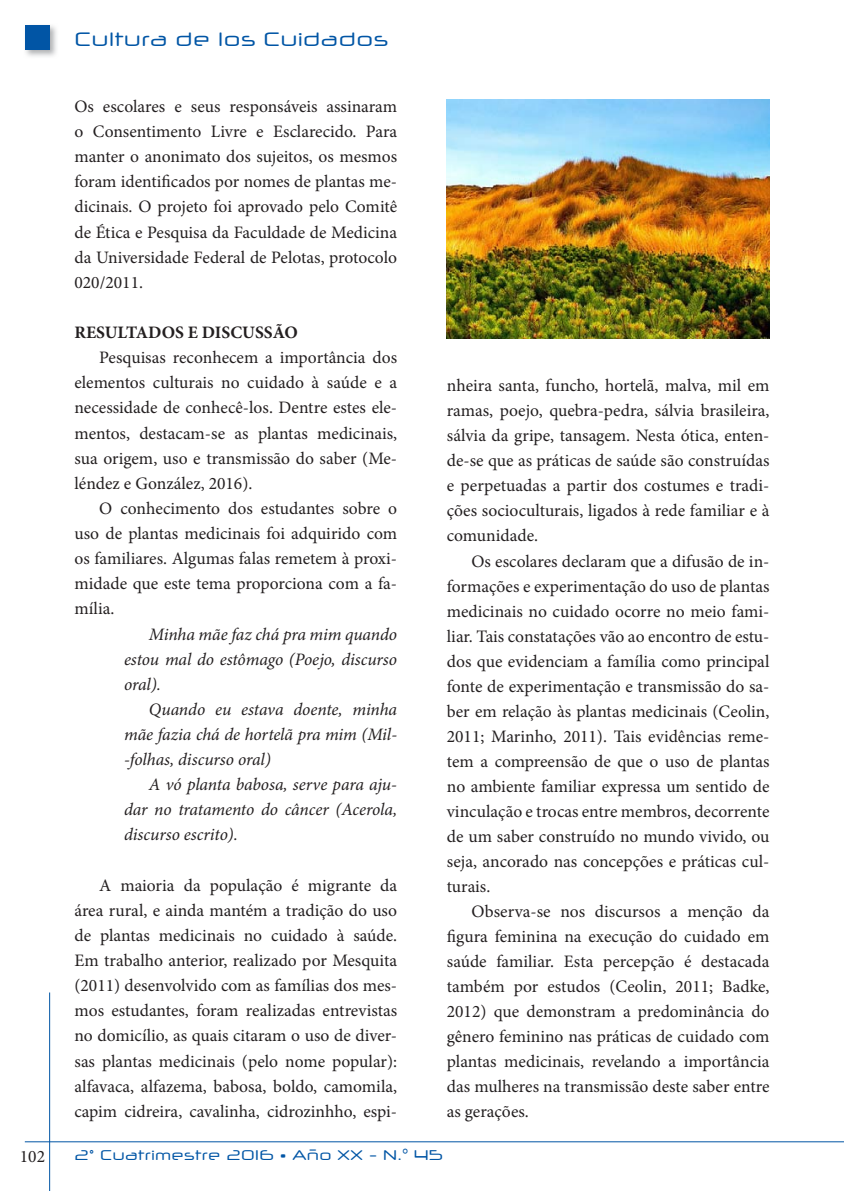
<style>
.page{position:relative;width:844px;height:1191px;background:#fff}
.page>*{position:absolute;margin:0;border:0;box-sizing:border-box;transform-origin:0 0}
.t1{font:19.25px "Neuropol X Free";color:#0155a5}
.t2{font:17.5px/25px "Minion Pro";color:#231f20;text-align:justify}
.t3{font:italic 17.5px/25.2px "Minion Pro";letter-spacing:-.01em;color:#231f20;text-align:justify}
.t4{font:700 17.5px "Minion Pro";color:#231f20}
.t5{font:14px "Neuropol X Free";color:#0155a5}
</style>
<div class="page">
<hr style="left:49px;top:992px;width:1px;height:199px;background:#0155a5">
<hr style="left:25px;top:1141px;width:818px;height:1px;background:#0155a5">
<img style="left:25px;top:25px;width:32px;height:32px">
<div style="left:25px;top:25px;width:25px;height:25px;background:#0155a5"></div>
<img style="left:446px;top:99px;width:323px;height:240px">
<p class="t2" style="left:20px;top:1144px;width:27px">102</p>
<p class="t1" style="left:74px;top:27px;width:315px">Cultura de los Cuidados</p>
<p class="t2" style="left:74px;top:94px;width:324px">Os escolares e seus responsáveis assinaram o Consentimento Livre e Esclarecido. Para manter o anonimato dos sujeitos, os mesmos foram identificados por nomes de plantas me&shy;dicinais. O projeto foi aprovado pelo Comitê de Ética e Pesquisa da Faculdade de Medicina da Universidade Federal de Pelotas, protocolo 020/2011.</p>
<p class="t4" style="left:74px;top:320px;width:225px">RESULTADOS E DISCUSSÃO</p>
<p class="t2" style="left:74px;top:345px;width:324px;text-indent:25px">Pesquisas reconhecem a importância dos elementos culturais no cuidado à saúde e a necessidade de conhecê-los. Dentre estes ele&shy;mentos, destacam-se as plantas medicinais, sua origem, uso e transmissão do saber (Me&shy;léndez e González, 2016).</p>
<p class="t2" style="left:74px;top:496px;width:324px;text-indent:25px">O conhecimento dos estudantes sobre o uso de plantas medicinais foi adquirido com os familiares. Algumas falas remetem à proxi&shy;midade que este tema proporciona com a fa&shy;mília.</p>
<p class="t3" style="left:124px;top:621px;width:274px;text-indent:25px">Minha mãe faz chá pra mim quando estou mal do estômago (Poejo, discurso oral).</p>
<p class="t3" style="left:124px;top:696px;width:274px;text-indent:25px">Quando eu estava doente, minha mãe fazia chá de hortelã pra mim (Mil--folhas, discurso oral)</p>
<p class="t3" style="left:124px;top:772px;width:274px;text-indent:25px">A vó planta babosa, serve para aju&shy;dar no tratamento do câncer (Acerola, discurso escrito).</p>
<p class="t2" style="left:74px;top:872px;width:324px;text-indent:25px">A maioria da população é migrante da área rural, e ainda mantém a tradição do uso de plantas medicinais no cuidado à saúde.<br>Em trabalho anterior, realizado por Mesquita (2011) desenvolvido com as famílias dos mes&shy;mos estudantes, foram realizadas entrevistas no domicílio, as quais citaram o uso de diver&shy;sas plantas medicinais (pelo nome popular): alfavaca, alfazema, babosa, boldo, camomila, capim cidreira, cavalinha, cidrozinhho, espi-</p>
<p class="t2" style="left:446px;top:373px;width:324px">nheira santa, funcho, hortelã, malva, mil em ramas, poejo, quebra-pedra, sálvia brasileira, sálvia da gripe, tansagem. Nesta ótica, enten&shy;de-se que as práticas de saúde são construídas e perpetuadas a partir dos costumes e tradi&shy;ções socioculturais, ligados à rede familiar e à comunidade.</p>
<p class="t2" style="left:446px;top:548px;width:324px;text-indent:25px">Os escolares declaram que a difusão de in&shy;formações e experimentação do uso de plantas medicinais no cuidado ocorre no meio fami&shy;liar. Tais constatações vão ao encontro de estu&shy;dos que evidenciam a família como principal fonte de experimentação e transmissão do sa&shy;ber em relação às plantas medicinais (Ceolin, 2011; Marinho, 2011). Tais evidências reme&shy;tem a compreensão de que o uso de plantas no ambiente familiar expressa um sentido de vinculação e trocas entre membros, decorrente de um saber construído no mundo vivido, ou seja, ancorado nas concepções e práticas cul&shy;turais.</p>
<p class="t2" style="left:446px;top:898px;width:324px;text-indent:25px">Observa-se nos discursos a menção da figura feminina na execução do cuidado em saúde familiar. Esta percepção é destacada também por estudos (Ceolin, 2011; Badke, 2012) que demonstram a predominância do gênero feminino nas práticas de cuidado com plantas medicinais, revelando a importância das mulheres na transmissão deste saber entre as gerações.</p>
<p class="t5" style="left:74px;top:1146px;width:371px">2º Cuatrimestre 2016 • Año XX - N.° 45</p>
</div>
